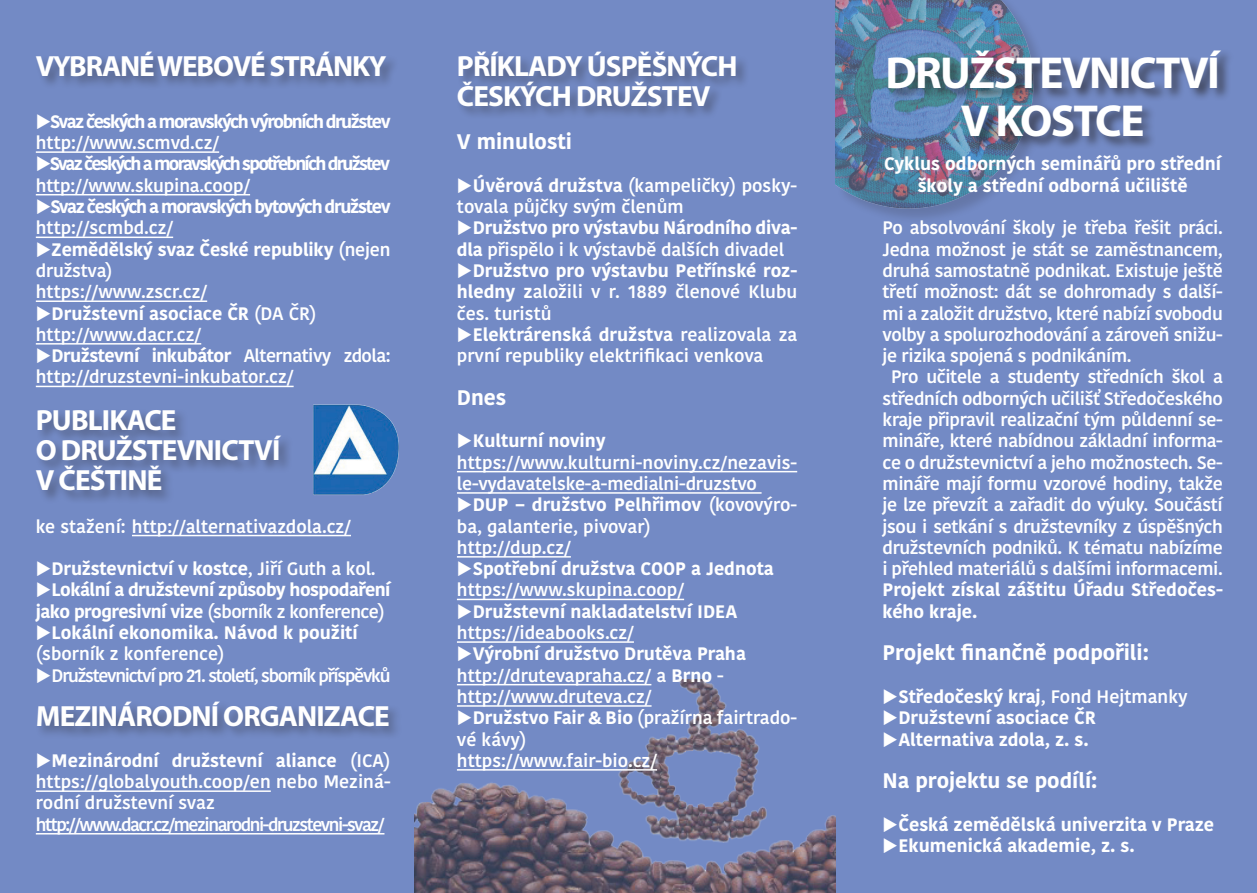
<style>
.page{position:relative;width:1257px;height:893px;background:#fff}
.page>*{position:absolute;margin:0;border:0;box-sizing:border-box;transform-origin:0 0}
.Header_1{font:700 45px/48px "Myriad Pro";letter-spacing:-.035em;color:#fff;text-align:center}
.Header_1-2{font:700 29.25px/30px "Myriad Pro";letter-spacing:-.03em;color:#fff}
.body_text_-_bez_odsa{font:700 21px "Kohinoor Bangla";color:#fff}
.body_text_-_bez_odsa-2{font:600 18px/21.3px "Kohinoor Bangla";color:#fff}
.body_text_-_bez_odsa-3{font:700 18px/21.3px "Kohinoor Bangla";color:#fff}
.body_text{font:600 18px/21.3px "Kohinoor Bangla";letter-spacing:-.02em;color:#fff;text-align:center}
.body_text_-_bez_odsa-4{font:700 18px/21.3px "Kohinoor Bangla";letter-spacing:-.03em;color:#fff}
.body_text_-_bez_odsa-5{font:600 18px "Kohinoor Bangla";letter-spacing:-.08em;color:#fff}
.body_text_-_bez_odsa-6{font:600 18px "Kohinoor Bangla";letter-spacing:-.07em;color:#fff}
.body_text_-_bez_odsa-7{font:700 18px "Kohinoor Bangla";letter-spacing:-.1em;color:#fff}
.body_text_-_bez_odsa-8{font:700 18px "Kohinoor Bangla";letter-spacing:-.08em;color:#fff}
.body_text_-_bez_odsa-9{font:700 18px "Kohinoor Bangla";letter-spacing:-.07em;color:#fff}
.s1{font-weight:600}
.s2{font-weight:700}
</style>
<div class="page">
<div style="left:0;top:0;width:1256px;height:893px;background:#738ac5"></div>
<img style="left:415px;top:679px;width:421px;height:214px">
<div style="left:836px;top:0;width:214px;height:225px;background:#231f20;opacity:.3"></div>
<img style="left:836px;top:0;width:199px;height:210px">
<hr style="left:457px;top:471px;width:340px;height:1px;background:#fff">
<hr style="left:457px;top:492px;width:304px;height:2px;background:#fff">
<hr style="left:457px;top:556px;width:114px;height:2px;background:#fff">
<hr style="left:457px;top:599px;width:227px;height:1px;background:#fff">
<hr style="left:457px;top:641px;width:177px;height:2px;background:#fff">
<hr style="left:457px;top:684px;width:194px;height:1px;background:#fff">
<hr style="left:457px;top:705px;width:194px;height:2px;background:#fff">
<hr style="left:457px;top:769px;width:200px;height:2px;background:#fff">
<hr style="left:36px;top:151px;width:183px;height:2px;background:#fff">
<hr style="left:36px;top:194px;width:214px;height:1px;background:#fff">
<hr style="left:36px;top:237px;width:137px;height:1px;background:#fff">
<hr style="left:36px;top:300px;width:171px;height:2px;background:#fff">
<hr style="left:36px;top:343px;width:165px;height:2px;background:#fff">
<hr style="left:36px;top:386px;width:258px;height:1px;background:#fff">
<hr style="left:132px;top:535px;width:219px;height:1px;background:#fff">
<hr style="left:36px;top:790px;width:235px;height:2px;background:#fff">
<hr style="left:36px;top:833px;width:348px;height:1px;background:#fff">
<img style="left:312px;top:403px;width:88px;height:95px">
<div style="left:886px;top:49px;width:347px;height:102px;background:#231f20;opacity:.63"></div>
<div style="left:456px;top:50px;width:293px;height:70px;background:#231f20;opacity:.4"></div>
<div style="left:35px;top:408px;width:259px;height:96px;background:#231f20;opacity:.4"></div>
<div style="left:35px;top:50px;width:364px;height:40px;background:#231f20;opacity:.4"></div>
<div style="left:35px;top:700px;width:367px;height:40px;background:#231f20;opacity:.4"></div>
<p class="Header_1-2" style="left:36px;top:50px;width:352px">VYBRANÉ WEBOVÉ STRÁNKY</p>
<p class="body_text_-_bez_odsa-8" style="left:36px;top:106px;width:356px">◆Svaz českých a moravských výrobních družstev</p>
<p class="body_text_-_bez_odsa-2" style="left:36px;top:131px;width:185px">http://www.scmvd.cz/</p>
<p class="body_text_-_bez_odsa-7" style="left:36px;top:148px;width:356px">◆Svaz českých a moravských spotřebních družstev</p>
<p class="body_text_-_bez_odsa-2" style="left:36px;top:174px;width:216px">http://www.skupina.coop/</p>
<p class="body_text_-_bez_odsa-9" style="left:36px;top:191px;width:356px">◆Svaz českých a moravských bytových družstev</p>
<p class="body_text_-_bez_odsa-2" style="left:36px;top:217px;width:139px">http://scmbd.cz/</p>
<p class="body_text_-_bez_odsa-3" style="left:36px;top:238px;width:356px">◆Zemědělský svaz České republiky <span class="s1">(nejen družstva)</span></p>
<p class="body_text_-_bez_odsa-2" style="left:36px;top:281px;width:173px">https://www.zscr.cz/</p>
<p class="body_text_-_bez_odsa-3" style="left:36px;top:302px;width:282px">◆Družstevní asociace ČR <span class="s1">(DA ČR)</span></p>
<p class="body_text_-_bez_odsa-2" style="left:36px;top:323px;width:167px">http://www.dacr.cz/</p>
<p class="body_text_-_bez_odsa-2" style="left:36px;top:344px;width:356px">◆<span class="s2">Družstevní inkubátor</span> Alternativy zdola: http://druzstevni-inkubator.cz/</p>
<p class="Header_1-2" style="left:36px;top:405px;width:246px">PUBLIKACE<br>O DRUŽSTEVNICTVÍ<br>V ČEŠTINĚ</p>
<p class="body_text_-_bez_odsa-2" style="left:36px;top:515px;width:317px">ke stažení: http://alternativazdola.cz/</p>
<p class="body_text_-_bez_odsa-3" style="left:36px;top:557px;width:341px">◆Družstevnictví v kostce<span class="s1">, Jiří Guth a kol.</span></p>
<p class="body_text_-_bez_odsa-4" style="left:36px;top:579px;width:356px">◆Lokální a družstevní způsoby hospodaření jako progresivní vize <span class="s1">(sborník z konference)</span></p>
<p class="body_text_-_bez_odsa-3" style="left:36px;top:621px;width:323px">◆Lokální ekonomika. Návod k použití <span class="s1">(sborník z konference)</span></p>
<p class="body_text_-_bez_odsa-6" style="left:36px;top:660px;width:356px">◆Družstevnictví pro 21. století, sborník příspěvků</p>
<p class="Header_1-2" style="left:36px;top:700px;width:355px">MEZINÁRODNÍ ORGANIZACE</p>
<p class="body_text_-_bez_odsa-2" style="left:36px;top:749px;width:356px;text-align:justify">◆<span class="s2">Mezinárodní družstevní aliance</span> (ICA) https://globalyouth.coop/en nebo Meziná&shy;rodní družstevní svaz</p>
<p class="body_text_-_bez_odsa-5" style="left:36px;top:809px;width:350px">http://www.dacr.cz/mezinarodni-druzstevni-svaz/</p>
<p class="Header_1-2" style="left:457px;top:50px;width:282px">PŘÍKLADY ÚSPĚŠNÝCH<br>ČESKÝCH DRUŽSTEV</p>
<p class="body_text_-_bez_odsa" style="left:457px;top:123px;width:117px">V minulosti</p>
<p class="body_text_-_bez_odsa-2" style="left:457px;top:174px;width:342px">◆<span class="s2">Úvěrová družstva</span> (kampeličky) posky&shy;tovala půjčky svým členům</p>
<p class="body_text_-_bez_odsa-3" style="left:457px;top:216px;width:342px">◆Družstvo pro výstavbu Národního diva&shy;dla <span class="s1">přispělo i k výstavbě dalších divadel</span></p>
<p class="body_text_-_bez_odsa-3" style="left:457px;top:259px;width:342px;text-align:justify">◆Družstvo pro výstavbu Petřínské roz&shy;hledny z<span class="s1">aložili v r. 1889 členové Klubu čes. turistů</span></p>
<p class="body_text_-_bez_odsa-2" style="left:457px;top:323px;width:342px">◆<span class="s2">Elektrárenská družstva</span> realizovala za první republiky elektrifikaci venkova</p>
<p class="body_text_-_bez_odsa" style="left:457px;top:379px;width:51px">Dnes</p>
<p class="body_text_-_bez_odsa-3" style="left:457px;top:429px;width:150px">◆Kulturní noviny</p>
<p class="body_text_-_bez_odsa-2" style="left:457px;top:451px;width:342px">https://www.kulturni-noviny.cz/nezavis&shy;le-vydavatelske-a-medialni-druzstvo</p>
<p class="body_text_-_bez_odsa-2" style="left:457px;top:494px;width:342px">◆<span class="s2">DUP – družstvo Pelhřimov</span> (kovovýro&shy;ba, galanterie, pivovar)</p>
<p class="body_text_-_bez_odsa-2" style="left:457px;top:536px;width:115px">http://dup.cz/</p>
<p class="body_text_-_bez_odsa-3" style="left:457px;top:557px;width:318px">◆Spotřební družstva COOP a Jednota</p>
<p class="body_text_-_bez_odsa-2" style="left:457px;top:579px;width:229px">https://www.skupina.coop/</p>
<p class="body_text_-_bez_odsa-3" style="left:457px;top:600px;width:282px">◆Družstevní nakladatelství IDEA</p>
<p class="body_text_-_bez_odsa-2" style="left:457px;top:621px;width:178px">https://ideabooks.cz/</p>
<p class="body_text_-_bez_odsa-3" style="left:457px;top:642px;width:290px">◆Výrobní družstvo Drutěva Praha <span class="s1">http://drutevapraha.cz/ a</span> Brno <span class="s1">-</span></p>
<p class="body_text_-_bez_odsa-2" style="left:457px;top:685px;width:196px">http://www.druteva.cz/</p>
<p class="body_text_-_bez_odsa-2" style="left:457px;top:707px;width:342px">◆<span class="s2">Družstvo Fair &amp; Bio</span> (pražírna fairtrado&shy;vé kávy)</p>
<p class="body_text_-_bez_odsa-2" style="left:457px;top:749px;width:202px">https://www.fair-bio.cz/</p>
<p class="Header_1" style="left:885px;top:47px;width:336px">DRUŽSTEVNICTVÍ<br>V KOSTCE</p>
<p class="body_text_-_bez_odsa-3" style="left:884px;top:153px;width:338px;text-align:center">Cyklus odborných seminářů pro střední školy a střední odborná učiliště</p>
<p class="body_text_-_bez_odsa-2" style="left:882px;top:217px;width:342px;text-align:justify">Po absolvování školy je třeba řešit práci.<br>Jedna možnost je stát se zaměstnancem, druhá samostatně podnikat. Existuje ještě třetí možnost: dát se dohromady s další&shy;mi a založit družstvo, které nabízí svobodu volby a spolurozhodování a zároveň snižu&shy;je rizika spojená s podnikáním.</p>
<p class="body_text" style="left:882px;top:366px;width:342px">Pro učitele a studenty středních škol a středních odborných učilišť Středočeského kraje připravil realizační tým půldenní se&shy;mináře, které nabídnou základní informa&shy;ce o družstevnictví a jeho možnostech. Se&shy;mináře mají formu vzorové hodiny, takže je lze převzít a zařadit do výuky. Součástí jsou i setkání s družstevníky z úspěšných družstevních podniků. K tématu nabízíme i přehled materiálů s dalšími informacemi.</p>
<p class="body_text_-_bez_odsa-3" style="left:882px;top:579px;width:342px">Projekt získal záštitu Úřadu Středočes&shy;kého kraje.</p>
<p class="body_text_-_bez_odsa" style="left:882px;top:634px;width:268px">Projekt finančně podpořili:</p>
<p class="body_text_-_bez_odsa-3" style="left:882px;top:685px;width:306px">◆Středočeský kraj<span class="s1">, Fond Hejtmanky</span></p>
<p class="body_text_-_bez_odsa-3" style="left:882px;top:706px;width:215px">◆Družstevní asociace ČR</p>
<p class="body_text_-_bez_odsa-3" style="left:882px;top:728px;width:208px">◆Alternativa zdola, z. s.</p>
<p class="body_text_-_bez_odsa" style="left:882px;top:762px;width:216px">Na projektu se podílí:</p>
<p class="body_text_-_bez_odsa-3" style="left:882px;top:813px;width:333px">◆Česká zemědělská univerzita v Praze</p>
<p class="body_text_-_bez_odsa-3" style="left:882px;top:834px;width:254px">◆Ekumenická akademie, z. s.</p>
</div>
